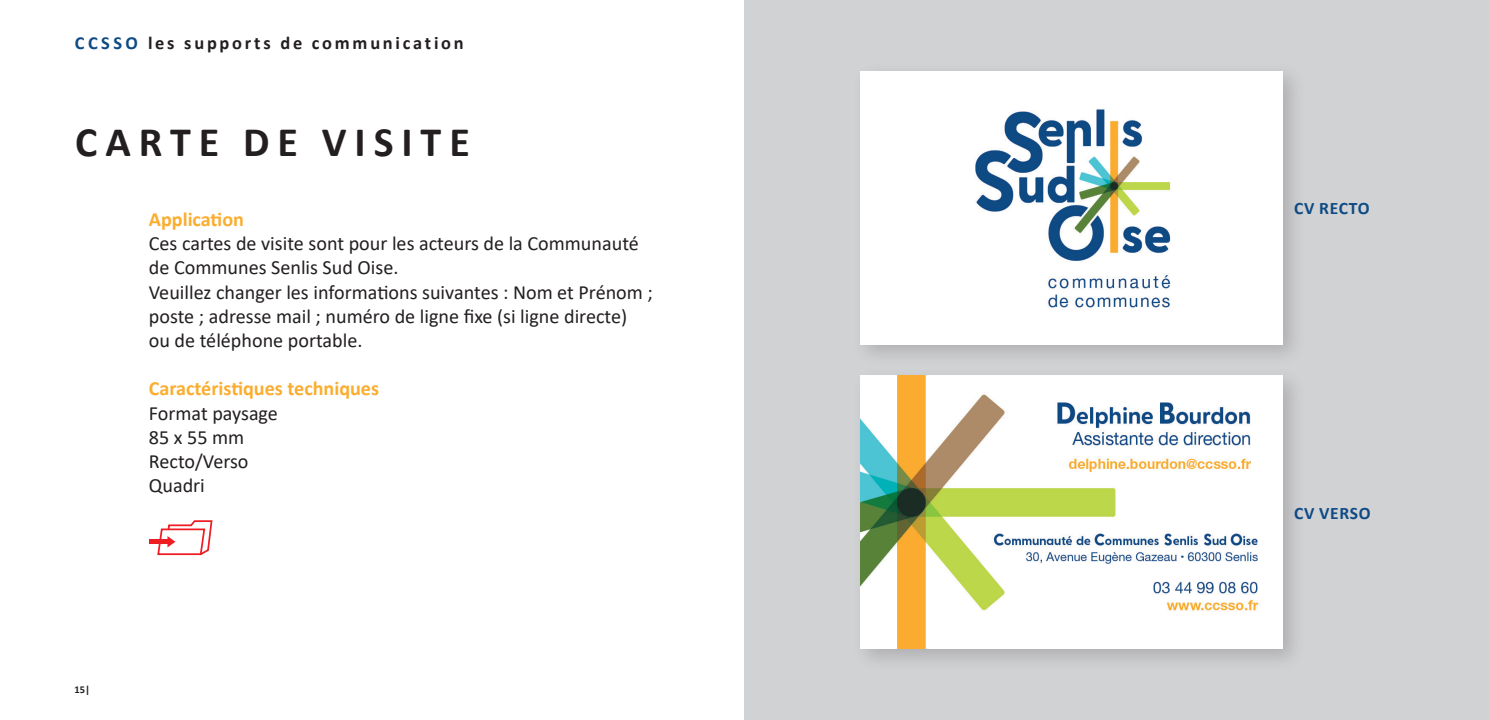
<style>
.page{position:relative;width:1489px;height:720px;background:#fff}
.page>*{position:absolute;margin:0;border:0;box-sizing:border-box;transform-origin:0 0}
.Titre_principal_page{font:700 42px "Calibri";letter-spacing:.19em;color:#231f20}
.Texte_courant{font:20.12px/24.2px "Calibri";color:#231f20}
.Texte_courant-2{font:700 20.12px "Calibri";color:#fbad2e}
.t1{font:700 18.38px "Calibri";letter-spacing:.15em;color:#231f20}
.Annotations_de_droit{font:700 17.5px "Calibri";letter-spacing:.04em;color:#0e4a84}
.t2{font:700 10.5px "Calibri";color:#231f20}
.s1{color:#0e4a84}
</style>
<div class="page">
<div style="left:744px;top:0;width:744px;height:719px;background:#d1d2d4"></div>
<hr style="left:149px;top:539px;width:18px;height:4px;background:#ee1d23">
<svg style="left:156px;top:520px;width:57px;height:36px"></svg>
<div style="left:850px;top:61px;width:455px;height:306px;background:#231f20;opacity:.2"></div>
<div style="left:850px;top:366px;width:455px;height:306px;background:#231f20;opacity:.2"></div>
<img style="left:860px;top:71px;width:422px;height:273px">
<img style="left:860px;top:376px;width:422px;height:272px">
<p class="t1" style="left:75px;top:29px;width:390px"><span class="s1">CCSSO</span> les supports de communication</p>
<p class="Titre_principal_page" style="left:75px;top:112px;width:396px">CARTE DE VISITE</p>
<p class="Texte_courant-2" style="left:149px;top:205px;width:97px">Application</p>
<p class="Texte_courant" style="left:149px;top:231px;width:491px">Ces cartes de visite sont pour les acteurs de la Communauté</p>
<p class="Texte_courant" style="left:149px;top:255px;width:251px">de Communes Senlis Sud Oise.</p>
<p class="Texte_courant" style="left:149px;top:279px;width:505px">Veuillez changer les informations suivantes : Nom et Prénom ; poste ; adresse mail ; numéro de ligne fixe (si ligne directe)</p>
<p class="Texte_courant" style="left:149px;top:327px;width:215px">ou de téléphone portable.</p>
<p class="Texte_courant-2" style="left:149px;top:374px;width:232px">Caractéristiques techniques</p>
<p class="Texte_courant" style="left:149px;top:400px;width:131px">Format paysage</p>
<p class="Texte_courant" style="left:149px;top:424px;width:97px">85 x 55 mm</p>
<p class="Texte_courant" style="left:149px;top:448px;width:101px">Recto/Verso</p>
<p class="Texte_courant" style="left:149px;top:472px;width:57px">Quadri</p>
<p class="t2" style="left:74px;top:682px;width:17px">15|</p>
<p class="Annotations_de_droit" style="left:1294px;top:196px;width:77px">CV RECTO</p>
<p class="Annotations_de_droit" style="left:1294px;top:500px;width:78px">CV VERSO</p>
</div>
